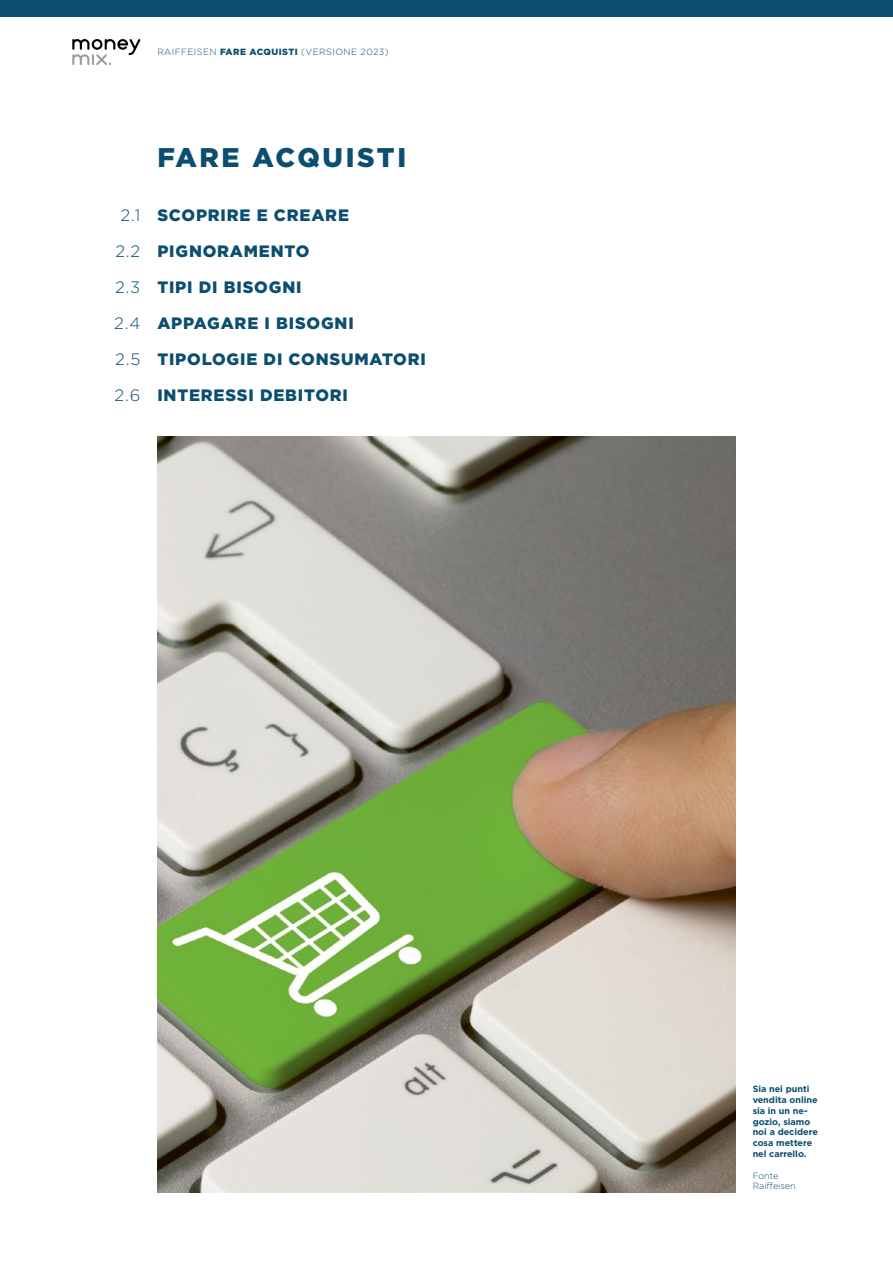
<style>
.page{position:relative;width:893px;height:1263px;background:#fff}
.page>*{position:absolute;margin:0;border:0;box-sizing:border-box;transform-origin:0 0}
.t1{font:900 27px "Gotham";letter-spacing:.1em;color:#0b4e70}
.t2{font:900 16.5px/36px "Gotham";letter-spacing:.05em;color:#0b4e70}
.t3{font:300 16.5px/36px "Gotham";color:#0b4e70;text-align:center}
.t4{font:700 9px/10.8px "Gotham";color:#0b4e70}
.t5{font:300 9px "Gotham";letter-spacing:.05em;color:#0b4e70}
.t6{font:300 9px/10.8px "Gotham";color:#0b4e70}
.s1{font-weight:900}
</style>
<div class="page">
<div style="left:0;top:0;width:893px;height:17px;background:#0b4e70"></div>
<svg style="left:72px;top:39px;width:68px;height:26px"></svg>
<img style="left:157px;top:437px;width:579px;height:756px">
<p class="t5" style="left:157px;top:47px;width:233px">RAIFFEISEN <span class="s1">FARE ACQUISTI</span> (VERSIONE 2023)</p>
<p class="t3" style="left:114px;top:197px;width:28px">2.1<br>2.2<br>2.3<br>2.4<br>2.5<br>2.6</p>
<h1 class="t1" style="left:157px;top:139px;width:250px">FARE ACQUISTI</h1>
<p class="t2" style="left:157px;top:197px;width:270px">SCOPRIRE E CREARE<br>PIGNORAMENTO<br>TIPI DI BISOGNI<br>APPAGARE I BISOGNI<br>TIPOLOGIE DI CONSUMATORI<br>INTERESSI DEBITORI</p>
<p class="t4" style="left:753px;top:1083px;width:67px">Sia nei punti vendita online sia in un ne&shy;gozio, siamo noi a decidere cosa mettere nel carrello.</p>
<p class="t6" style="left:753px;top:1170px;width:45px">Fonte<br>Raiffeisen</p>
</div>
